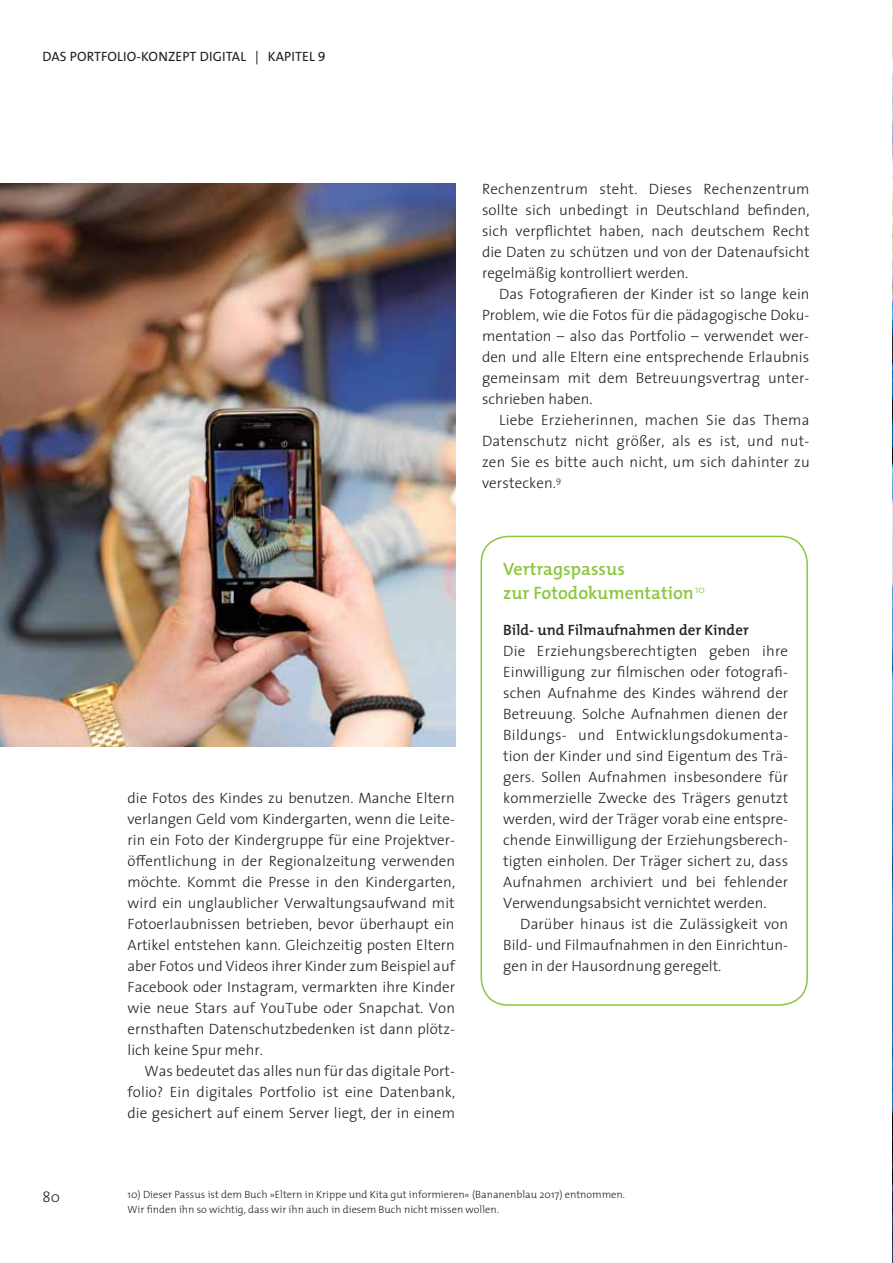
<style>
.page{position:relative;width:893px;height:1263px;background:#fff}
.page>*{position:absolute;margin:0;border:0;box-sizing:border-box;transform-origin:0 0}
.t1{font:700 18px/24px "The Mix CV Semi";color:#8cc63f}
.t2{font:15px/21px "The Sans CV Light";color:#231f20;text-align:justify}
.t3{font:700 15px "The Mix CV Semi";color:#231f20}
.t4{font:13.5px "The Sans CV";letter-spacing:.015em;color:#231f20}
.t5{font:10.5px/15px "The Mix CV Light";color:#231f20}
.s1{font-family:"The Sans CV Caps"}
</style>
<div class="page">
<img style="left:892px;top:0;width:1px;height:1263px">
<div style="left:480px;top:536px;width:328px;height:470px;border:2px solid #8cc63f;border-radius:27px"></div>
<img style="left:0;top:184px;width:455px;height:562px">
<p class="t4" style="left:43px;top:51px;width:285px">DAS PORTFOLIO-KONZEPT DIGITAL | KAPITEL <span class="s1">9</span></p>
<p class="t2" style="left:482px;top:180px;width:329px">Rechenzentrum steht. Dieses Rechenzentrum sollte sich unbedingt in Deutschland befinden, sich verpflichtet haben, nach deutschem Recht die Daten zu schützen und von der Datenaufsicht regelmäßig kontrolliert werden.</p>
<p class="t2" style="left:482px;top:285px;width:329px;text-indent:17px">Das Fotografieren der Kinder ist so lange kein Problem, wie die Fotos für die pädagogische Doku&shy;mentation – also das Portfolio – verwendet wer&shy;den und alle Eltern eine entsprechende Erlaubnis gemeinsam mit dem Betreuungsvertrag unter&shy;schrieben haben.</p>
<p class="t2" style="left:482px;top:411px;width:329px;text-indent:17px">Liebe Erzieherinnen, machen Sie das Thema Datenschutz nicht größer, als es ist, und nut&shy;zen Sie es bitte auch nicht, um sich dahinter zu verstecken.<sup>9</sup></p>
<p class="t2" style="left:128px;top:789px;width:329px">die Fotos des Kindes zu benutzen. Manche Eltern verlangen Geld vom Kindergarten, wenn die Leite&shy;rin ein Foto der Kindergruppe für eine Projektver&shy;ö≠entlichung in der Regionalzeitung verwenden möchte. Kommt die Presse in den Kindergarten, wird ein unglaublicher Verwaltungsaufwand mit Fotoerlaubnissen betrieben, bevor überhaupt ein Artikel entstehen kann. Gleichzeitig posten Eltern aber Fotos und Videos ihrer Kinder zum Beispiel auf Facebook oder Instagram, vermarkten ihre Kinder wie neue Stars auf YouTube oder Snapchat. Von ernsthaften Datenschutzbedenken ist dann plötz&shy;lich keine Spur mehr.</p>
<p class="t2" style="left:128px;top:1062px;width:329px;text-indent:17px">Was bedeutet das alles nun für das digitale Port&shy;folio? Ein digitales Portfolio ist eine Datenbank, die gesichert auf einem Server liegt, der in einem</p>
<p class="t1" style="left:503px;top:557px;width:203px">Vertragspassus<br>zur Fotodokumentation <sup>10</sup></p>
<p class="t3" style="left:503px;top:622px;width:247px">Bild- und Filmaufnahmen der Kinder</p>
<p class="t2" style="left:503px;top:642px;width:287px">Die Erziehungsberechtigten geben ihre Einwilligung zur filmischen oder fotografi&shy;schen Aufnahme des Kindes während der Betreuung. Solche Aufnahmen dienen der Bildungs- und Entwicklungsdokumenta&shy;tion der Kinder und sind Eigentum des Trä&shy;gers. Sollen Aufnahmen insbesondere für kommerzielle Zwecke des Trägers genutzt werden, wird der Träger vorab eine entspre&shy;chende Einwilligung der Erziehungsberech&shy;tigten einholen. Der Träger sichert zu, dass Aufnahmen archiviert und bei fehlender Verwendungsabsicht vernichtet werden.</p>
<p class="t2" style="left:503px;top:915px;width:286px;text-indent:17px">Darüber hinaus ist die Zulässigkeit von Bild- und Filmaufnahmen in den Einrichtun&shy;gen in der Hausordnung geregelt.</p>
<p class="t2" style="left:43px;top:1188px;width:19px">80</p>
<p class="t5" style="left:128px;top:1187px;width:499px">10) Dieser Passus ist dem Buch »Eltern in Krippe und Kita gut informieren« (Bananenblau 2017) entnommen.<br>Wir finden ihn so wichtig, dass wir ihn auch in diesem Buch nicht missen wollen.</p>
</div>
